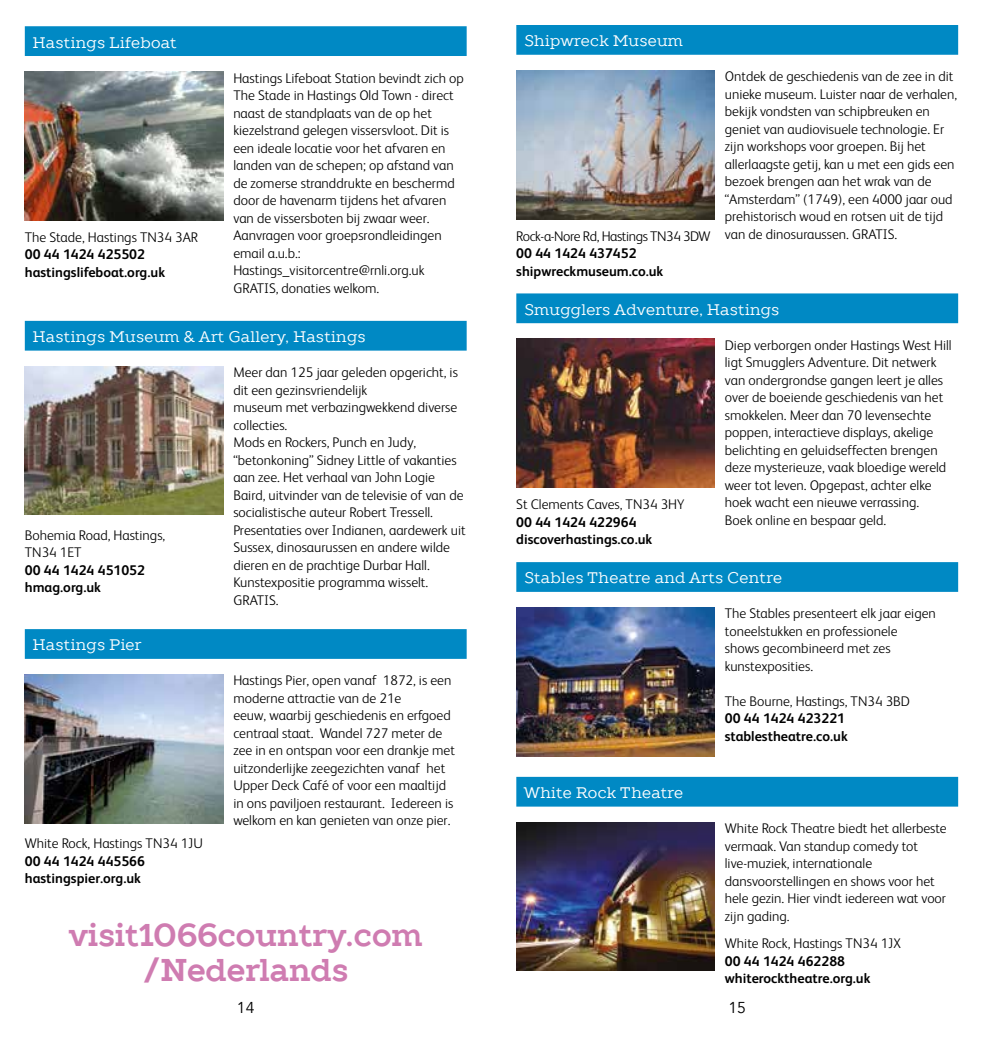
<style>
.page{position:relative;width:983px;height:1042px;background:#fff}
.page>*{position:absolute;margin:0;border:0;box-sizing:border-box;transform-origin:0 0}
.t1{font:700 31.5px/35px "TT Slabs";color:#cf7cb1;text-align:center}
.t2{font:15.75px "Avenir";color:#000}
.t3{font:15.4px "TT Slabs";letter-spacing:.02em;color:#fff}
.t4{font:300 14px/17.5px "FS Albert";color:#000}
.t5{font:700 14px/17.5px "FS Albert";color:#000}
.t6{font:300 14px "FS Albert";letter-spacing:-.03em;color:#000}
</style>
<div class="page">
<div style="left:25px;top:26px;width:441px;height:30px;background:#0089c4"></div>
<img style="left:25px;top:71px;width:198px;height:149px">
<div style="left:516px;top:25px;width:441px;height:30px;background:#0089c4"></div>
<img style="left:516px;top:70px;width:198px;height:149px">
<div style="left:25px;top:321px;width:441px;height:30px;background:#0089c4"></div>
<img style="left:25px;top:366px;width:198px;height:149px">
<div style="left:25px;top:629px;width:441px;height:30px;background:#0089c4"></div>
<img style="left:25px;top:674px;width:198px;height:149px">
<div style="left:516px;top:293px;width:441px;height:30px;background:#0089c4"></div>
<img style="left:516px;top:339px;width:198px;height:148px">
<div style="left:516px;top:562px;width:441px;height:30px;background:#0089c4"></div>
<div style="left:516px;top:777px;width:441px;height:29px;background:#0089c4"></div>
<img style="left:516px;top:607px;width:198px;height:149px">
<img style="left:516px;top:822px;width:198px;height:149px">
<p class="t3" style="left:33px;top:32px;width:145px">Hastings Lifeboat</p>
<p class="t4" style="left:25px;top:228px;width:175px">The Stade, Hastings TN34 3AR</p>
<p class="t5" style="left:25px;top:245px;width:142px">00 44 1424 425502 hastingslifeboat.org.uk</p>
<p class="t4" style="left:233px;top:68px;width:232px">Hastings Lifeboat Station bevindt zich op The Stade in Hastings Old Town - direct naast de standplaats van de op het kiezelstrand gelegen vissersvloot. Dit is een ideale locatie voor het afvaren en landen van de schepen; op afstand van de zomerse stranddrukte en beschermd door de havenarm tijdens het afvaren van de vissersboten bij zwaar weer.<br>Aanvragen voor groepsrondleidingen email a.u.b.:<br>Hastings_visitorcentre@rnli.org.uk GRATIS, donaties welkom.</p>
<p class="t3" style="left:33px;top:326px;width:334px">Hastings Museum &amp; Art Gallery, Hastings</p>
<p class="t4" style="left:233px;top:363px;width:234px">Meer dan 125 jaar geleden opgericht, is dit een gezinsvriendelijk<br>museum met verbazingwekkend diverse collecties.<br>Mods en Rockers, Punch en Judy, “betonkoning” Sidney Little of vakanties aan zee. Het verhaal van John Logie Baird, uitvinder van de televisie of van de socialistische auteur Robert Tressell.<br>Presentaties over Indianen, aardewerk uit Sussex, dinosaurussen en andere wilde dieren en de prachtige Durbar Hall.<br>Kunstexpositie programma wisselt.<br>GRATIS.</p>
<p class="t4" style="left:25px;top:526px;width:142px">Bohemia Road, Hastings,<br>TN34 1ET</p>
<p class="t5" style="left:25px;top:561px;width:122px">00 44 1424 451052 hmag.org.uk</p>
<p class="t3" style="left:33px;top:635px;width:110px">Hastings Pier</p>
<p class="t4" style="left:25px;top:834px;width:179px">White Rock, Hastings TN34 1JU</p>
<p class="t5" style="left:25px;top:851px;width:122px">00 44 1424 445566 hastingspier.org.uk</p>
<p class="t4" style="left:233px;top:671px;width:223px">Hastings Pier, open vanaf 1872, is een moderne attractie van de 21e<br>eeuw, waarbij geschiedenis en erfgoed centraal staat. Wandel 727 meter de zee in en ontspan voor een drankje met uitzonderlijke zeegezichten vanaf het Upper Deck Café of voor een maaltijd in ons paviljoen restaurant. Iedereen is welkom en kan genieten van onze pier.</p>
<h1 class="t1" style="left:69px;top:917px;width:355px">visit1066country.com /Nederlands</h1>
<p class="t3" style="left:524px;top:31px;width:160px">Shipwreck Museum</p>
<p class="t4" style="left:724px;top:67px;width:234px">Ontdek de geschiedenis van de zee in dit unieke museum. Luister naar de verhalen, bekijk vondsten van schipbreuken en geniet van audiovisuele technologie. Er zijn workshops voor groepen. Bij het allerlaagste getij, kan u met een gids een bezoek brengen aan het wrak van de “Amsterdam” (1749), een 4000 jaar oud prehistorisch woud en rotsen uit de tijd</p>
<p class="t6" style="left:516px;top:227px;width:382px">Rock-a-Nore Rd, Hastings TN34 3DW van de dinosuraussen. GRATIS.</p>
<p class="t5" style="left:516px;top:244px;width:148px">00 44 1424 437452 shipwreckmuseum.co.uk</p>
<p class="t3" style="left:524px;top:299px;width:256px">Smugglers Adventure, Hastings</p>
<p class="t4" style="left:724px;top:335px;width:228px">Diep verborgen onder Hastings West Hill ligt Smugglers Adventure. Dit netwerk van ondergrondse gangen leert je alles over de boeiende geschiedenis van het smokkelen. Meer dan 70 levensechte poppen, interactieve displays, akelige belichting en geluidseffecten brengen deze mysterieuze, vaak bloedige wereld weer tot leven. Opgepast, achter elke hoek wacht een nieuwe verrassing.<br>Boek online en bespaar geld.</p>
<p class="t4" style="left:516px;top:495px;width:170px">St Clements Caves, TN34 3HY</p>
<p class="t5" style="left:516px;top:512px;width:137px">00 44 1424 422964 discoverhastings.co.uk</p>
<p class="t3" style="left:524px;top:568px;width:259px">Stables Theatre and Arts Centre</p>
<p class="t4" style="left:724px;top:604px;width:212px">The Stables presenteert elk jaar eigen toneelstukken en professionele<br>shows gecombineerd met zes kunstexposities.</p>
<p class="t4" style="left:724px;top:692px;width:187px">The Bourne, Hastings, TN34 3BD</p>
<p class="t5" style="left:724px;top:709px;width:124px">00 44 1424 423221 stablestheatre.co.uk</p>
<p class="t3" style="left:523px;top:782px;width:161px">White Rock Theatre</p>
<p class="t4" style="left:724px;top:819px;width:223px">White Rock Theatre biedt het allerbeste vermaak. Van standup comedy tot live-muziek, internationale dansvoorstellingen en shows voor het hele gezin. Hier vindt iedereen wat voor zijn gading.</p>
<p class="t4" style="left:724px;top:934px;width:177px">White Rock, Hastings TN34 1JX</p>
<p class="t5" style="left:724px;top:951px;width:147px">00 44 1424 462288 whiterocktheatre.org.uk</p>
<p class="t2" style="left:237px;top:998px;width:19px">14</p>
<p class="t2" style="left:728px;top:998px;width:19px">15</p>
</div>
